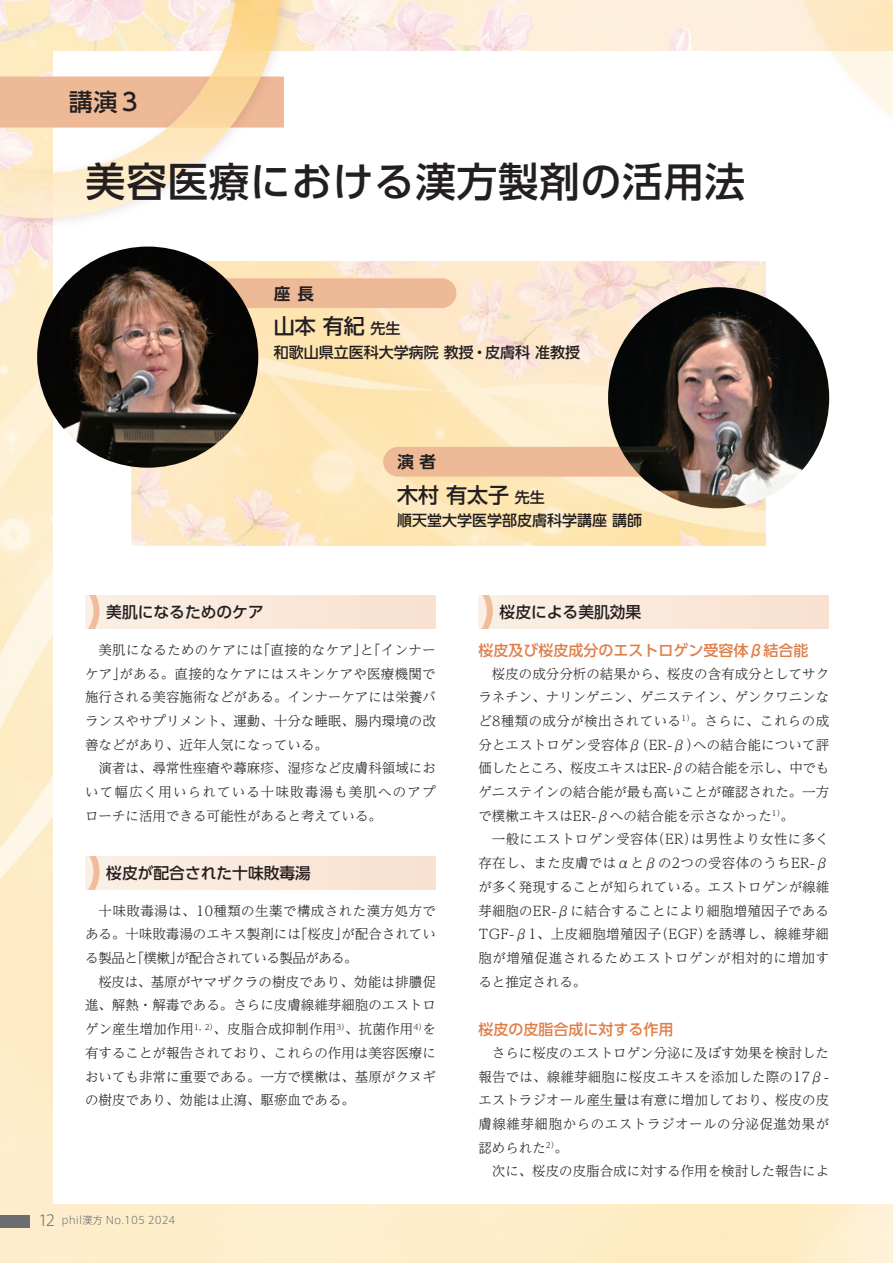
<style>
.page{position:relative;width:893px;height:1263px;background:#fff}
.page>*{position:absolute;margin:0;border:0;box-sizing:border-box;transform-origin:0 0}
.t1{font:500 40.5px "UD Shin Go Pr 6";letter-spacing:.02em;color:#231f20}
.t2{font:500 24px "UD Shin Go Pr 6";color:#231f20}
.t3{font:500 21px "UD Shin Go Pr 6";color:#231f20}
.t4{font:700 16.5px "UD Shin Go Pr 6 De";color:#231f20}
.t5{font:500 15.75px "UD Shin Go Pr 6";color:#231f20}
.t6{font:500 15px "UD Shin Go Pr 6";color:#231f20}
.t7{font:500 15px "UD Shin Go Pr 6";color:#e07e48}
.t8{font:300 13.5px/23.7px "UD Reimin Pr 6";color:#231f20;text-align:justify}
.t9{font:300 10.5px "Axis Std";color:#6c6d70}
.s1{font-size:15px}
</style>
<div class="page">
<img style="left:0;top:0;width:893px;height:1263px">
<div style="left:54px;top:52px;width:839px;height:1152px;background:#fff"></div>
<img style="left:0;top:0;width:296px;height:232px">
<svg style="left:0;top:0;width:282px;height:218px"></svg>
<img style="left:769px;top:0;width:12px;height:52px">
<svg style="left:781px;top:0;width:112px;height:117px"></svg>
<div style="left:85px;top:595px;width:351px;height:34px;background:#fae8da"></div>
<svg style="left:85px;top:595px;width:14px;height:34px"></svg>
<div style="left:85px;top:856px;width:351px;height:33px;background:#fae8da"></div>
<svg style="left:85px;top:856px;width:14px;height:33px"></svg>
<div style="left:478px;top:595px;width:351px;height:34px;background:#fae8da"></div>
<svg style="left:478px;top:595px;width:15px;height:34px"></svg>
<svg style="left:132px;top:261px;width:633px;height:284px"></svg>
<div style="left:194px;top:278px;width:262px;height:30px;background:#eeb996;border-radius:15px"></div>
<div style="left:383px;top:447px;width:345px;height:30px;background:#eeb996;border-radius:15px"></div>
<img style="left:608px;top:287px;width:221px;height:221px;border-radius:111px">
<img style="left:37px;top:247px;width:221px;height:221px;border-radius:111px">
<div style="left:0;top:1215px;width:30px;height:13px;background:#6c6d70"></div>
<h2 class="t2" style="left:69px;top:83px;width:74px">講演３</h2>
<h1 class="t1" style="left:85px;top:149px;width:662px">美容医療における漢方製剤の活用法</h1>
<p class="t4" style="left:274px;top:280px;width:42px">座 長</p>
<h3 class="t3" style="left:274px;top:309px;width:128px">山本 有紀<span class="s1">先生</span></h3>
<p class="t6" style="left:274px;top:340px;width:308px">和歌山県立医科大学病院 教授・皮膚科 准教授</p>
<p class="t4" style="left:398px;top:448px;width:40px">演 者</p>
<h3 class="t3" style="left:397px;top:478px;width:149px">木村 有太子<span class="s1">先生</span></h3>
<p class="t6" style="left:397px;top:508px;width:246px">順天堂大学医学部皮膚科学講座 講師</p>
<p class="t5" style="left:106px;top:599px;width:159px">美肌になるためのケア</p>
<p class="t8" style="left:85px;top:637px;width:352px;text-indent:14px">美肌になるためのケアには「直接的なケア」と「インナーケア」がある。直接的なケアにはスキンケアや医療機関で施行される美容施術などがある。インナーケアには栄養バランスやサプリメント、運動、十分な睡眠、腸内環境の改善などがあり、近年人気になっている。</p>
<p class="t8" style="left:85px;top:756px;width:352px;text-indent:14px">演者は、尋常性痤瘡や蕁麻疹、湿疹など皮膚科領域において幅広く用いられている十味敗毒湯も美肌へのアプローチに活用できる可能性があると考えている。</p>
<p class="t5" style="left:106px;top:860px;width:206px">桜皮が配合された十味敗毒湯</p>
<p class="t8" style="left:85px;top:898px;width:352px;text-indent:14px">十味敗毒湯は、10種類の生薬で構成された漢方処方である。十味敗毒湯のエキス製剤には「桜皮」が配合されている製品と「樸樕」が配合されている製品がある。</p>
<p class="t8" style="left:85px;top:969px;width:352px;text-indent:14px">桜皮は、基原がヤマザクラの樹皮であり、効能は排膿促進、解熱・解毒である。さらに皮膚線維芽細胞のエストロゲン産生増加作用<sup>1,</sup> <sup>2）</sup>、皮脂合成抑制作用<sup>3）</sup>、抗菌作用<sup>4）</sup>を有することが報告されており、これらの作用は美容医療においても非常に重要である。一方で樸樕は、基原がクヌギの樹皮であり、効能は止瀉、駆瘀血である。</p>
<p class="t9" style="left:38px;top:1213px;width:139px"><span class="s1">12</span> phil漢方 No.105 2024</p>
<p class="t5" style="left:500px;top:599px;width:143px">桜皮による美肌効果</p>
<p class="t7" style="left:478px;top:638px;width:331px">桜皮及び桜皮成分のエストロゲン受容体β結合能</p>
<p class="t8" style="left:478px;top:661px;width:352px;text-indent:14px">桜皮の成分分析の結果から、桜皮の含有成分としてサクラネチン、ナリンゲニン、ゲニステイン、ゲンクワニンなど8種類の成分が検出されている<sup>1）</sup>。さらに、これらの成分とエストロゲン受容体β（ER-β）への結合能について評価したところ、桜皮エキスはER-βの結合能を示し、中でもゲニステインの結合能が最も高いことが確認された。一方で樸樕エキスはER-βへの結合能を示さなかった<sup>1）</sup>。</p>
<p class="t8" style="left:478px;top:827px;width:352px;text-indent:14px">一般にエストロゲン受容体（ER）は男性より女性に多く存在し、また皮膚ではαとβの2つの受容体のうちER-βが多く発現することが知られている。エストロゲンが線維芽細胞のER-βに結合することにより細胞増殖因子であるTGF-β1、上皮細胞増殖因子（EGF）を誘導し、線維芽細胞が増殖促進されるためエストロゲンが相対的に増加すると推定される。</p>
<p class="t7" style="left:478px;top:1017px;width:196px">桜皮の皮脂合成に対する作用</p>
<p class="t8" style="left:478px;top:1040px;width:352px;text-indent:14px">さらに桜皮のエストロゲン分泌に及ぼす効果を検討した報告では、線維芽細胞に桜皮エキスを添加した際の17β-エストラジオール産生量は有意に増加しており、桜皮の皮膚線維芽細胞からのエストラジオールの分泌促進効果が認められた<sup>2）</sup>。</p>
<p class="t8" style="left:492px;top:1159px;width:339px">次に、桜皮の皮脂合成に対する作用を検討した報告によ</p>
</div>
